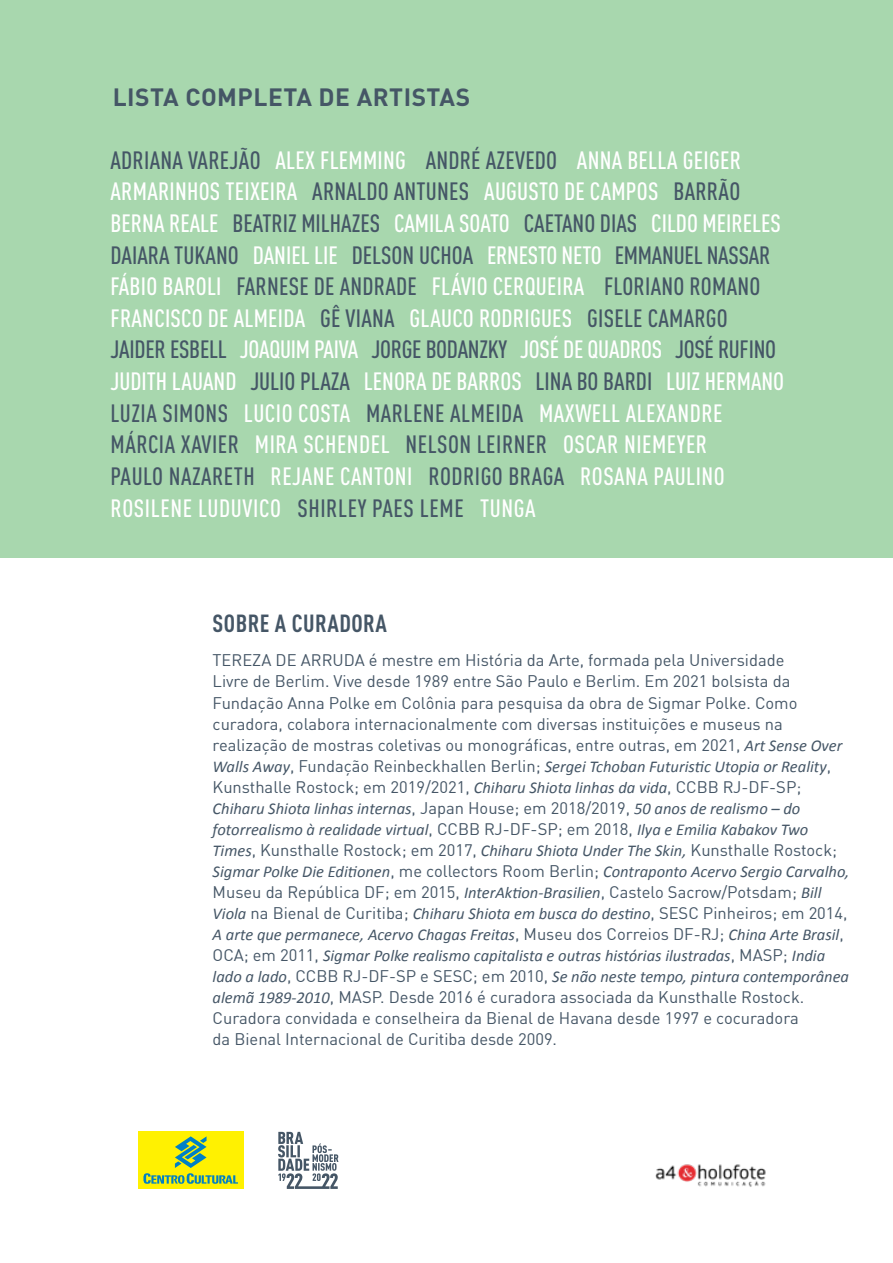
<style>
.page{position:relative;width:893px;height:1263px;background:#fff}
.page>*{position:absolute;margin:0;border:0;box-sizing:border-box;transform-origin:0 0}
.t1{font:500 24.75px/31.7px "DIN Cond";letter-spacing:.01em;color:#fff}
.t2{font:700 24.45px "DIN";color:#455666}
.t3{font:700 24.45px "DIN Cond";letter-spacing:.02em;color:#455666}
.t4{font:16.5px/21px "DIN";color:#455666}
.t5{font:italic 16.5px/21px "Calibri";color:#455666}
.s1{color:#455666}
.s2{font-family:"Calibri";font-style:italic}
.s3{font-family:"DIN";font-style:normal}
</style>
<div class="page">
<svg style="left:278px;top:1132px;width:60px;height:57px"></svg>
<img style="left:655px;top:1164px;width:111px;height:23px">
<div style="left:138px;top:1131px;width:105px;height:58px;background:#fff101"></div>
<svg style="left:143px;top:1136px;width:95px;height:48px"></svg>
<div style="left:0;top:0;width:893px;height:557px;background:#a8d7ae"></div>
<h2 class="t2" style="left:113px;top:81px;width:28px">LISTA</h2>
<h2 class="t2" style="left:185px;top:81px;width:17px">COMPLETA</h2>
<h2 class="t2" style="left:319px;top:81px;width:54px">DE ARTISTAS</h2>
<p class="t1" style="left:111px;top:143px;width:675px"><span class="s1">ADRIANA VAREJÃO</span> ALEX FLEMMING <span class="s1">ANDRÉ AZEVEDO</span> ANNA BELLA GEIGER ARMARINHOS TEIXEIRA <span class="s1">ARNALDO ANTUNES</span> AUGUSTO DE CAMPOS <span class="s1">BARRÃO </span>BERNA REALE <span class="s1">BEATRIZ MILHAZES</span> CAMILA SOATO <span class="s1">CAETANO DIAS</span> CILDO MEIRELES <span class="s1">DAIARA TUKANO</span> DANIEL LIE <span class="s1">DELSON UCHOA</span> ERNESTO NETO <span class="s1">EMMANUEL NASSAR </span>FÁBIO BAROLI <span class="s1">FARNESE DE ANDRADE</span> FLÁVIO CERQUEIRA <span class="s1">FLORIANO ROMANO </span>FRANCISCO DE ALMEIDA <span class="s1">GÊ VIANA</span> GLAUCO RODRIGUES <span class="s1">GISELE CAMARGO JAIDER ESBELL</span> JOAQUIM PAIVA <span class="s1">JORGE BODANZKY</span> JOSÉ DE QUADROS <span class="s1">JOSÉ RUFINO </span>JUDITH LAUAND <span class="s1">JULIO PLAZA</span> LENORA DE BARROS <span class="s1">LINA BO BARDI</span> LUIZ HERMANO <span class="s1">LUZIA SIMONS</span> LUCIO COSTA <span class="s1">MARLENE ALMEIDA</span> MAXWELL ALEXANDRE <span class="s1">MÁRCIA XAVIER</span> MIRA SCHENDEL <span class="s1">NELSON LEIRNER</span> OSCAR NIEMEYER<br><span class="s1">PAULO NAZARETH</span> REJANE CANTONI <span class="s1">RODRIGO BRAGA</span> ROSANA PAULINO ROSILENE LUDUVICO <span class="s1">SHIRLEY PAES LEME</span> TUNGA</p>
<h2 class="t3" style="left:213px;top:608px;width:174px">SOBRE A CURADORA</h2>
<p class="t4" style="left:213px;top:650px;width:20px">Tere</p>
<p class="t4" style="left:213px;top:650px;width:631px;text-indent:40px">za de Arruda é mestre em História da Arte, formada pela U niversidade<br>Livre de Berlim. Vive desde 1989 entre São Paulo e Berlim. Em 2021 bolsista da Fundação Anna Polke em Colônia para pesquisa da obra de Sigmar Polke. Como curadora, colabora internacionalmente com diversas instituições e museus na realização de mostras coletivas ou monográficas, entre outras, em 2021, <span class="s2">Art Sense Over</span></p>
<p class="t5" style="left:213px;top:755px;width:620px">Walls Away<span class="s3">, Fundação Reinbeckhallen Berlin;</span> Sergei Tchoban Futuristic Utopia or Reality<span class="s3">,</span></p>
<p class="t4" style="left:213px;top:776px;width:590px">Kunsthalle Rostock; em 2019/2021, <span class="s2">Chiharu Shiota linhas da vida</span>, CCBB RJ-D F-SP;</p>
<p class="t5" style="left:213px;top:797px;width:597px">Chiharu Shiota linhas internas<span class="s3">, Japan House; em 2018/2019,</span> 50 anos de realismo – do fotorrealismo à realidade virtual<span class="s3">, CCBB RJ-D F-SP; em 2018,</span> Ilya e Emilia Kabakov Two</p>
<p class="t4" style="left:213px;top:839px;width:626px"><span class="s2">Times</span>, Kunsthalle Rostock; em 2017, <span class="s2">Chiharu Shiota Under The Skin,</span> Kunsthalle Rostock;</p>
<p class="t5" style="left:213px;top:860px;width:638px">Sigmar Polke Die Editionen<span class="s3">, me collectors Room Berlin;</span> Contraponto Acervo Sergio Carvalho,</p>
<p class="t4" style="left:213px;top:881px;width:636px">Museu da República D F; em 2015, <span class="s2">InterAktion-Brasilien</span>, Castelo Sacrow/Potsdam; <span class="s2">Bill<br>Viola</span> na Bienal de Curitiba; <span class="s2">Chiharu Shiota em busca do destino</span>, SESC Pinheiros; em 2014,</p>
<p class="t5" style="left:213px;top:923px;width:638px">A arte que permanece, Acervo Chagas Freitas<span class="s3">, Museu dos Correios D F-RJ;</span> China Arte Brasil<span class="s3">,<br>OCA; em 2011,</span> Sigmar Polke realismo capitalista e outras histórias ilustradas<span class="s3">, MASP;</span> India lado a lado<span class="s3">, CCBB RJ-D F-SP e SESC; em 2010,</span> Se não neste tempo, pintura contemporânea</p>
<p class="t4" style="left:213px;top:986px;width:593px"><span class="s2">alemã 1989-2010</span>, MASP. Desde 2016 é curadora associada da Kunsthalle Rostock.<br>Curadora convidada e conselheira da Bienal de Havana desde 1997 e cocuradora da Bienal Internacional de Curitiba desde 2009.</p>
</div>
